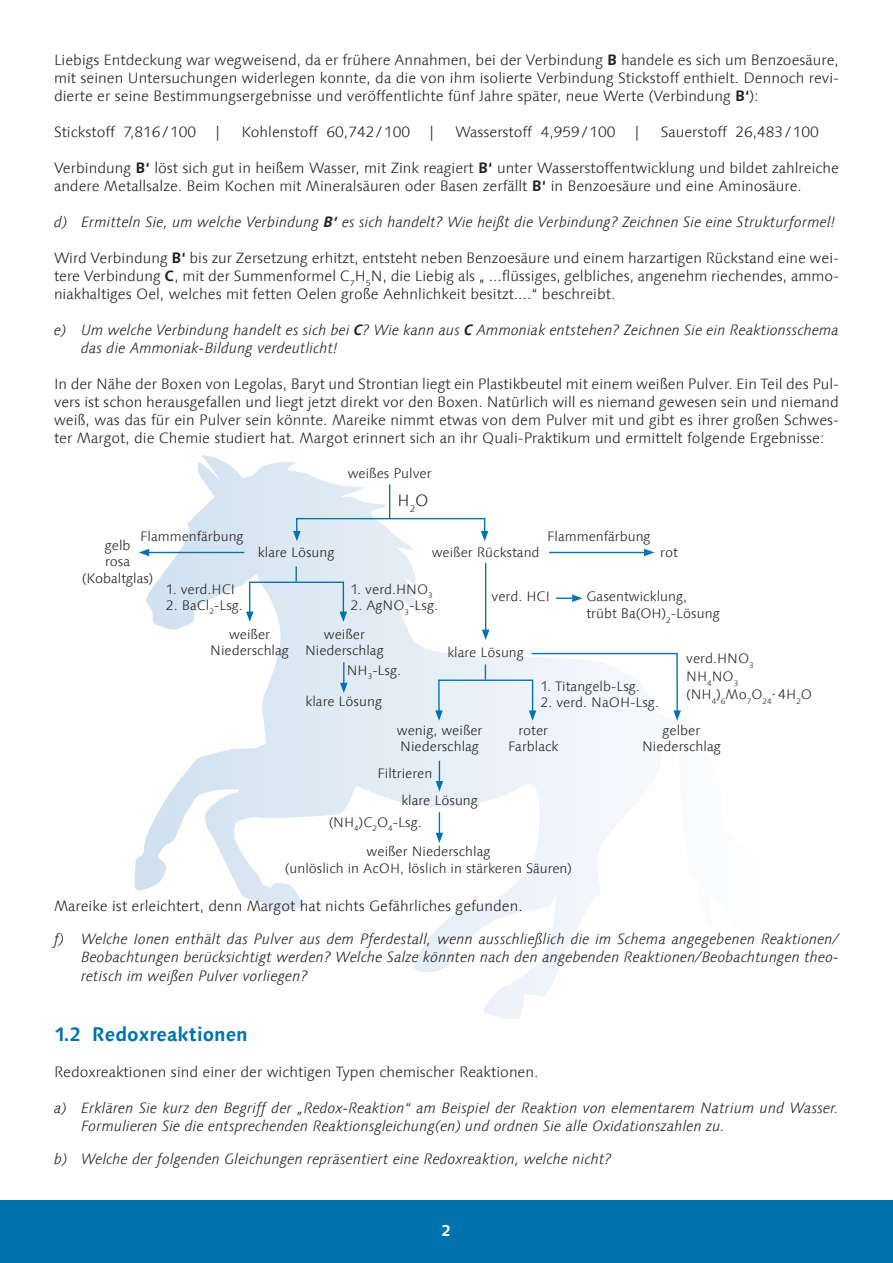
<style>
.page{position:relative;width:893px;height:1263px;background:#fff}
.page>*{position:absolute;margin:0;border:0;box-sizing:border-box;transform-origin:0 0}
.t1{font:700 19.5px "Linotype Syntax Com";color:#0073ae}
.t2{font:500 19.5px "Fago OT";color:#fff}
.t3{font:300 16.5px "Linotype Syntax Com";color:#231f20}
.t4{font:300 15px/18px "Linotype Syntax Com";color:#231f20;text-align:justify}
.t5{font:italic 300 15px/18px "Linotype Syntax Com";color:#231f20}
.t6{font:300 13.8px/16.5px "Linotype Syntax Com";color:#231f20;text-align:center}
.s1{font-weight:700}
.s2{font-size:16.5px}
</style>
<div class="page">
<div style="left:0;top:1200px;width:893px;height:63px;background:#0073ae"></div>
<svg style="left:134px;top:455px;width:521px;height:564px"></svg>
<hr style="left:389px;top:484px;width:1px;height:35px;background:#0073ae">
<hr style="left:147px;top:552px;width:97px;height:1px;background:#0073ae">
<svg style="left:139px;top:549px;width:10px;height:7px"></svg>
<svg style="left:340px;top:662px;width:8px;height:31px"></svg>
<div style="left:249px;top:582px;width:95px;height:33px;border:1px solid #0073ae"></div>
<svg style="left:246px;top:612px;width:8px;height:10px"></svg>
<svg style="left:340px;top:612px;width:7px;height:10px"></svg>
<svg style="left:296px;top:566px;width:1px;height:16px"></svg>
<div style="left:296px;top:518px;width:189px;height:16px;border:1px solid #0073ae"></div>
<svg style="left:293px;top:531px;width:8px;height:10px"></svg>
<svg style="left:481px;top:531px;width:7px;height:10px"></svg>
<hr style="left:549px;top:552px;width:97px;height:1px;background:#0073ae">
<svg style="left:644px;top:549px;width:10px;height:7px"></svg>
<svg style="left:556px;top:594px;width:26px;height:8px"></svg>
<hr style="left:485px;top:563px;width:1px;height:69px;background:#0073ae">
<svg style="left:482px;top:630px;width:7px;height:10px"></svg>
<svg style="left:436px;top:760px;width:7px;height:31px"></svg>
<svg style="left:436px;top:812px;width:7px;height:31px"></svg>
<div style="left:438px;top:679px;width:95px;height:34px;border:1px solid #0073ae"></div>
<svg style="left:435px;top:710px;width:8px;height:11px"></svg>
<svg style="left:529px;top:652px;width:152px;height:69px"></svg>
<svg style="left:485px;top:664px;width:1px;height:15px"></svg>
<p class="t4" style="left:54px;top:51px;width:786px">Liebigs Entdeckung war wegweisend, da er frühere Annahmen, bei der Verbindung <span class="s1">B</span> handele es sich um Benzoesäure, mit seinen Untersuchungen widerlegen konnte, da die von ihm isolierte Verbindung Stickstoff enthielt. Dennoch revi&shy;dierte er seine Bestimmungsergebnisse und veröffentlichte fünf Jahre später, neue Werte (Verbindung <span class="s1">B‘</span>):</p>
<p class="t4" style="left:54px;top:123px;width:169px">Stickstoff 7,816/100 |</p>
<p class="t4" style="left:241px;top:123px;width:195px">Kohlenstoff 60,742/100 |</p>
<p class="t4" style="left:455px;top:123px;width:187px">Wasserstoff 4,959/100 |</p>
<p class="t4" style="left:661px;top:123px;width:160px">Sauerstoff 26,483/100</p>
<p class="t4" style="left:54px;top:159px;width:786px">Verbindung <span class="s1">B‘</span> löst sich gut in heißem Wasser, mit Zink reagiert <span class="s1">B‘</span> unter Wasserstoffentwicklung und bildet zahlreiche andere Metallsalze. Beim Kochen mit Mineralsäuren oder Basen zerfällt <span class="s1">B‘</span> in Benzoesäure und eine Aminosäure.</p>
<p class="t5" style="left:54px;top:213px;width:783px">d) Ermitteln Sie, um welche Verbindung <span class="s1">B‘</span> es sich handelt? Wie heißt die Verbindung? Zeichnen Sie eine Strukturformel!</p>
<p class="t4" style="left:54px;top:249px;width:786px">Wird Verbindung <span class="s1">B‘</span> bis zur Zersetzung erhitzt, entsteht neben Benzoesäure und einem harzartigen Rückstand eine wei&shy;tere Verbindung <span class="s1">C</span>, mit der Summenformel C<sub>7</sub>H<sub>5</sub>N, die Liebig als „ ...flüssiges, gelbliches, angenehm riechendes, ammo&shy;niakhaltiges Oel, welches mit fetten Oelen große Aehnlichkeit besitzt....“ beschreibt.</p>
<p class="t5" style="left:81px;top:321px;width:759px;text-indent:-27px">e) Um welche Verbindung handelt es sich bei <span class="s1">C</span>? Wie kann aus <span class="s1">C</span> Ammoniak entstehen? Zeichnen Sie ein Reaktionsschema das die Ammoniak-Bildung verdeutlicht!</p>
<p class="t4" style="left:54px;top:375px;width:787px">In der Nähe der Boxen von Legolas, Baryt und Strontian liegt ein Plastikbeutel mit einem weißen Pulver. Ein Teil des Pul&shy;vers ist schon herausgefallen und liegt jetzt direkt vor den Boxen. Natürlich will es niemand gewesen sein und niemand weiß, was das für ein Pulver sein könnte. Mareike nimmt etwas von dem Pulver mit und gibt es ihrer großen Schwes&shy;ter Margot, die Chemie studiert hat. Margot erinnert sich an ihr Quali-Praktikum und ermittelt folgende Ergebnisse:</p>
<p class="t6" style="left:348px;top:465px;width:85px">weißes Pulver</p>
<p class="t6" style="left:140px;top:528px;width:105px">Flammenfärbung</p>
<p class="t6" style="left:82px;top:537px;width:73px">gelb<br>rosa (Kobaltglas)</p>
<p class="t6" style="left:166px;top:581px;width:71px">1. verd.HCI</p>
<p class="t6" style="left:166px;top:597px;width:79px">2. BaCl<sub>2</sub>-Lsg.</p>
<p class="t6" style="left:258px;top:544px;width:78px">klare Lösung</p>
<p class="t3" style="left:397px;top:491px;width:33px">H<sub>2</sub>O</p>
<p class="t6" style="left:547px;top:528px;width:105px">Flammenfärbung</p>
<p class="t6" style="left:432px;top:544px;width:109px">weißer Rückstand</p>
<p class="t6" style="left:660px;top:544px;width:19px">rot</p>
<p class="t6" style="left:350px;top:581px;width:84px">1. verd.HNO<sub>3</sub></p>
<p class="t6" style="left:350px;top:597px;width:89px">2. AgNO<sub>3</sub>-Lsg.</p>
<p class="t6" style="left:492px;top:588px;width:60px">verd. HCI</p>
<p class="t6" style="left:586px;top:588px;width:135px;text-align:left">Gasentwicklung, trübt Ba(OH)<sub>2</sub>-Lösung</p>
<p class="t6" style="left:210px;top:626px;width:80px">weißer<br>Niederschlag</p>
<p class="t6" style="left:305px;top:626px;width:80px">weißer<br>Niederschlag</p>
<p class="t6" style="left:347px;top:661px;width:56px">NH<sub>3</sub>-Lsg.</p>
<p class="t6" style="left:306px;top:693px;width:78px">klare Lösung</p>
<p class="t6" style="left:447px;top:644px;width:78px">klare Lösung</p>
<p class="t6" style="left:540px;top:678px;width:101px">1. Titangelb-Lsg.</p>
<p class="t6" style="left:540px;top:694px;width:120px">2. verd. NaOH-Lsg.</p>
<p class="t6" style="left:686px;top:649px;width:127px;line-height:18px;text-align:left">verd.HNO<sub>3<br></sub>NH<sub>4</sub>NO<sub>3 </sub>(NH<sub>4</sub>)<sub>6</sub>Mo<sub>7</sub>O<sub>24</sub><span class="s2">·</span> 4H<sub>2</sub>O</p>
<p class="t6" style="left:397px;top:722px;width:87px;text-align:left">wenig, weißer<br>Niederschlag</p>
<p class="t6" style="left:642px;top:722px;width:80px">gelber<br>Niederschlag</p>
<p class="t6" style="left:508px;top:722px;width:52px">roter<br>Farblack</p>
<p class="t6" style="left:378px;top:764px;width:56px">Filtrieren</p>
<p class="t6" style="left:401px;top:791px;width:78px">klare Lösung</p>
<p class="t6" style="left:285px;top:843px;width:289px">weißer Niederschlag<br>(unlöslich in AcOH, löslich in stärkeren Säuren)</p>
<p class="t6" style="left:329px;top:814px;width:95px">(NH<sub>4</sub>)C<sub>2</sub>O<sub>4</sub>-Lsg.</p>
<p class="t4" style="left:54px;top:897px;width:470px">Mareike ist erleichtert, denn Margot hat nichts Gefährliches gefunden.</p>
<p class="t5" style="left:81px;top:930px;width:759px;text-align:justify;text-indent:-27px">f) Welche Ionen enthält das Pulver aus dem Pferdestall, wenn ausschließlich die im Schema angegebenen Reaktionen/ Beobachtungen berücksichtigt werden? Welche Salze könnten nach den angebenden Reaktionen/Beobachtungen theo&shy;retisch im weißen Pulver vorliegen?</p>
<h1 class="t1" style="left:54px;top:1022px;width:195px">1.2 Redoxreaktionen</h1>
<p class="t4" style="left:54px;top:1063px;width:486px">Redoxreaktionen sind einer der wichtigen Typen chemischer Reaktionen.</p>
<p class="t5" style="left:81px;top:1099px;width:759px;text-indent:-27px">a) Erklären Sie kurz den Begriff der „Redox-Reaktion“ am Beispiel der Reaktion von elementarem Natrium und Wasser.<br>Formulieren Sie die entsprechenden Reaktionsgleichung(en) und ordnen Sie alle Oxidationszahlen zu.</p>
<p class="t5" style="left:54px;top:1150px;width:559px">b) Welche der folgenden Gleichungen repräsentiert eine Redoxreaktion, welche nicht?</p>
<h1 class="t2" style="left:442px;top:1217px;width:11px">2</h1>
</div>
